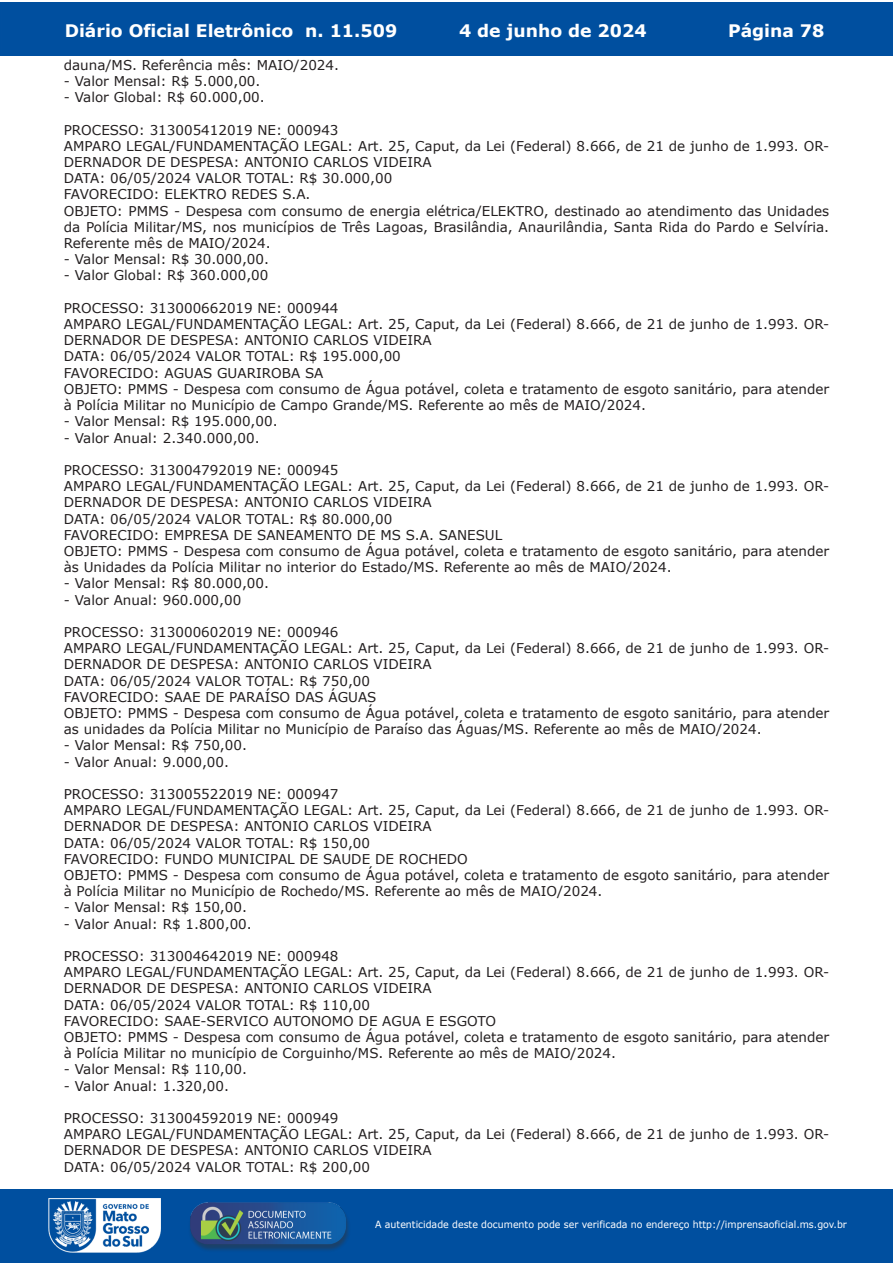
<style>
.page{position:relative;width:893px;height:1263px;background:#fff}
.page>*{position:absolute;margin:0;border:0;box-sizing:border-box;transform-origin:0 0}
.t1{font:700 17.25px "Verdana";color:#fff}
.t2{font:13.5px/16.2px "Verdana";color:#231f20}
.t3{font:9.9px "Verdana";color:#fff;scale:.95 1}
</style>
<div class="page">
<div style="left:0;top:2px;width:893px;height:53px;background:#004f9f"></div>
<div style="left:1px;top:1189px;width:892px;height:74px;background:#004f9f"></div>
<img style="left:49px;top:1198px;width:111px;height:54px">
<img style="left:185px;top:1201px;width:168px;height:54px">
<p class="t1" style="left:65px;top:18px;width:334px">Diário Oficial Eletrônico n. 11.509</p>
<p class="t1" style="left:459px;top:18px;width:189px">4 de junho de 2024</p>
<p class="t1" style="left:728px;top:18px;width:98px">Página 78</p>
<p class="t2" style="left:64px;top:57px;width:277px">dauna/MS. Referência mês: MAIO/2024.</p>
<p class="t2" style="left:64px;top:73px;width:198px">- Valor Mensal: R$ 5.000,00.</p>
<p class="t2" style="left:64px;top:89px;width:202px">- Valor Global: R$ 60.000,00.</p>
<p class="t2" style="left:64px;top:122px;width:767px">PROCESSO: 313005412019 NE: 000943<br>AMPARO LEGAL/FUNDAMENTAÇÃO LEGAL: Art. 25, Caput, da Lei (Federal) 8.666, de 21 de junho de 1.993. OR-DERNADOR DE DESPESA: ANTONIO CARLOS VIDEIRA<br>DATA: 06/05/2024 VALOR TOTAL: R$ 30.000,00<br>FAVORECIDO: ELEKTRO REDES S.A.<br>OBJETO: PMMS - Despesa com consumo de energia elétrica/ELEKTRO, destinado ao atendimento das Unidades da Polícia Militar/MS, nos municípios de Três Lagoas, Brasilândia, Anaurilândia, Santa Rida do Pardo e Selvíria.<br>Referente mês de MAIO/2024.</p>
<p class="t2" style="left:64px;top:251px;width:207px">- Valor Mensal: R$ 30.000,00.</p>
<p class="t2" style="left:64px;top:267px;width:206px">- Valor Global: R$ 360.000,00</p>
<p class="t2" style="left:64px;top:300px;width:767px">PROCESSO: 313000662019 NE: 000944<br>AMPARO LEGAL/FUNDAMENTAÇÃO LEGAL: Art. 25, Caput, da Lei (Federal) 8.666, de 21 de junho de 1.993. OR-DERNADOR DE DESPESA: ANTONIO CARLOS VIDEIRA<br>DATA: 06/05/2024 VALOR TOTAL: R$ 195.000,00<br>FAVORECIDO: AGUAS GUARIROBA SA<br>OBJETO: PMMS - Despesa com consumo de Água potável, coleta e tratamento de esgoto sanitário, para atender à Polícia Militar no Município de Campo Grande/MS. Referente ao mês de MAIO/2024.</p>
<p class="t2" style="left:64px;top:413px;width:215px">- Valor Mensal: R$ 195.000,00.</p>
<p class="t2" style="left:64px;top:429px;width:197px">- Valor Anual: 2.340.000,00.</p>
<p class="t2" style="left:64px;top:462px;width:767px">PROCESSO: 313004792019 NE: 000945<br>AMPARO LEGAL/FUNDAMENTAÇÃO LEGAL: Art. 25, Caput, da Lei (Federal) 8.666, de 21 de junho de 1.993. OR-DERNADOR DE DESPESA: ANTONIO CARLOS VIDEIRA<br>DATA: 06/05/2024 VALOR TOTAL: R$ 80.000,00<br>FAVORECIDO: EMPRESA DE SANEAMENTO DE MS S.A. SANESUL<br>OBJETO: PMMS - Despesa com consumo de Água potável, coleta e tratamento de esgoto sanitário, para atender às Unidades da Polícia Militar no interior do Estado/MS. Referente ao mês de MAIO/2024.</p>
<p class="t2" style="left:64px;top:575px;width:207px">- Valor Mensal: R$ 80.000,00.</p>
<p class="t2" style="left:64px;top:591px;width:179px">- Valor Anual: 960.000,00</p>
<p class="t2" style="left:64px;top:624px;width:767px">PROCESSO: 313000602019 NE: 000946<br>AMPARO LEGAL/FUNDAMENTAÇÃO LEGAL: Art. 25, Caput, da Lei (Federal) 8.666, de 21 de junho de 1.993. OR-DERNADOR DE DESPESA: ANTONIO CARLOS VIDEIRA<br>DATA: 06/05/2024 VALOR TOTAL: R$ 750,00<br>FAVORECIDO: SAAE DE PARAÍSO DAS ÁGUAS<br>OBJETO: PMMS - Despesa com consumo de Água potável, coleta e tratamento de esgoto sanitário, para atender as unidades da Polícia Militar no Município de Paraíso das Águas/MS. Referente ao mês de MAIO/2024.</p>
<p class="t2" style="left:64px;top:737px;width:185px">- Valor Mensal: R$ 750,00.</p>
<p class="t2" style="left:64px;top:753px;width:167px">- Valor Anual: 9.000,00.</p>
<p class="t2" style="left:64px;top:786px;width:767px">PROCESSO: 313005522019 NE: 000947<br>AMPARO LEGAL/FUNDAMENTAÇÃO LEGAL: Art. 25, Caput, da Lei (Federal) 8.666, de 21 de junho de 1.993. OR-DERNADOR DE DESPESA: ANTONIO CARLOS VIDEIRA<br>DATA: 06/05/2024 VALOR TOTAL: R$ 150,00<br>FAVORECIDO: FUNDO MUNICIPAL DE SAUDE DE ROCHEDO<br>OBJETO: PMMS - Despesa com consumo de Água potável, coleta e tratamento de esgoto sanitário, para atender à Polícia Militar no Município de Rochedo/MS. Referente ao mês de MAIO/2024.</p>
<p class="t2" style="left:64px;top:899px;width:185px">- Valor Mensal: R$ 150,00.</p>
<p class="t2" style="left:64px;top:915px;width:189px">- Valor Anual: R$ 1.800,00.</p>
<p class="t2" style="left:64px;top:948px;width:767px">PROCESSO: 313004642019 NE: 000948<br>AMPARO LEGAL/FUNDAMENTAÇÃO LEGAL: Art. 25, Caput, da Lei (Federal) 8.666, de 21 de junho de 1.993. OR-DERNADOR DE DESPESA: ANTONIO CARLOS VIDEIRA<br>DATA: 06/05/2024 VALOR TOTAL: R$ 110,00<br>FAVORECIDO: SAAE-SERVICO AUTONOMO DE AGUA E ESGOTO<br>OBJETO: PMMS - Despesa com consumo de Água potável, coleta e tratamento de esgoto sanitário, para atender à Polícia Militar no município de Corguinho/MS. Referente ao mês de MAIO/2024.</p>
<p class="t2" style="left:64px;top:1061px;width:185px">- Valor Mensal: R$ 110,00.</p>
<p class="t2" style="left:64px;top:1077px;width:167px">- Valor Anual: 1.320,00.</p>
<p class="t2" style="left:64px;top:1110px;width:767px">PROCESSO: 313004592019 NE: 000949<br>AMPARO LEGAL/FUNDAMENTAÇÃO LEGAL: Art. 25, Caput, da Lei (Federal) 8.666, de 21 de junho de 1.993. OR-DERNADOR DE DESPESA: ANTONIO CARLOS VIDEIRA<br>DATA: 06/05/2024 VALOR TOTAL: R$ 200,00</p>
<p class="t3" style="left:375px;top:1218px;width:498px">A autenticidade deste documento pode ser verificada no endereço http://imprensaoficial.ms.gov.br</p>
</div>
